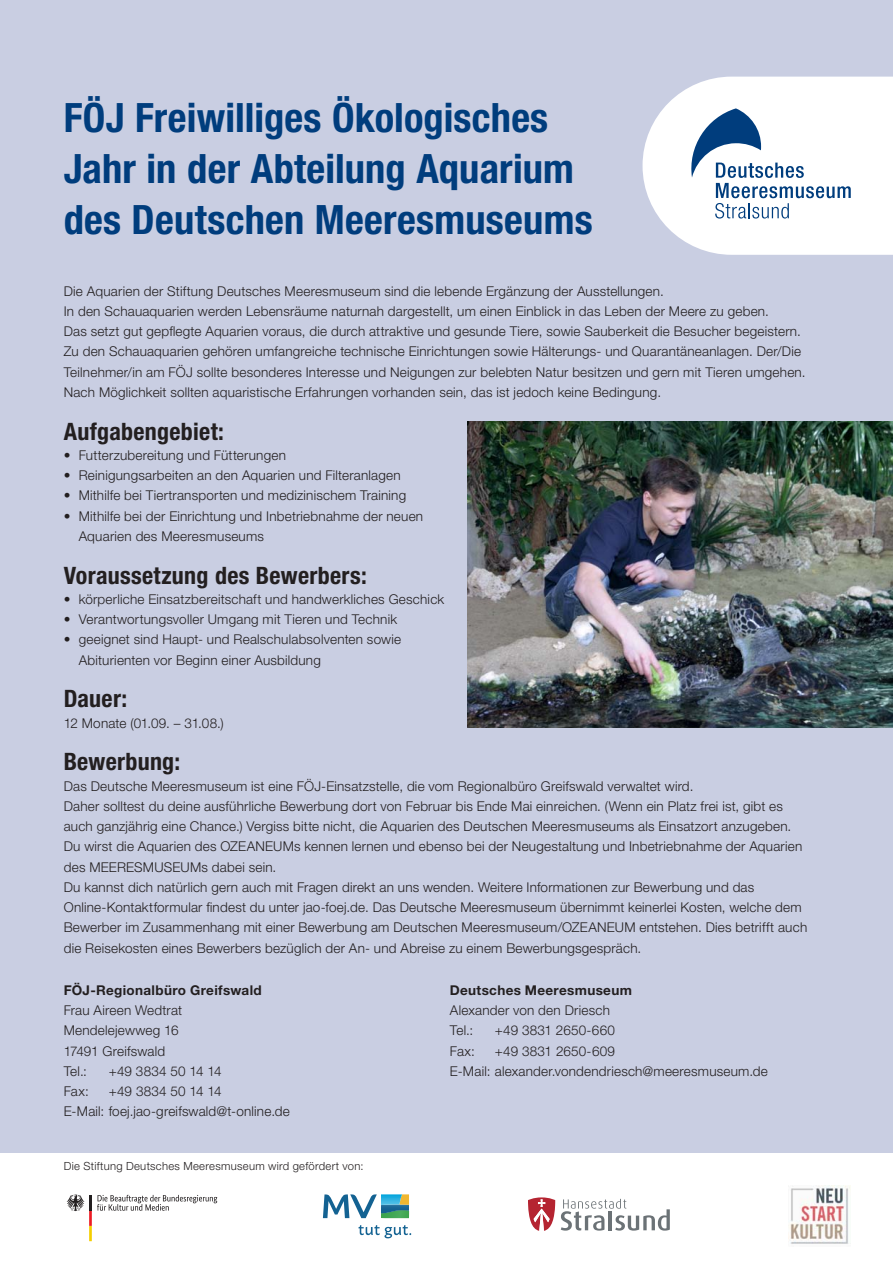
<style>
.page{position:relative;width:893px;height:1263px;background:#fff}
.page>*{position:absolute;margin:0;border:0;box-sizing:border-box;transform-origin:0 0}
.t1{font:700 condensed 40.5px/51px "Helvetica Neue LT Pro";letter-spacing:.005em;color:#003d7d}
.t2{font:700 condensed 24px "Helvetica Neue LT Pro";letter-spacing:.01em;color:#231f20}
.t3{font:300 13.5px/20.2px "Helvetica Neue LT Pro";letter-spacing:.015em;color:#231f20}
.t4{font:700 13.5px "Helvetica Neue LT Pro";letter-spacing:.025em;color:#231f20}
.t5{font:300 11.25px "Helvetica Neue LT Pro";letter-spacing:.03em;color:#231f20}
</style>
<div class="page">
<div style="left:0;top:0;width:893px;height:1152px;background:#c9cee2"></div>
<svg style="left:642px;top:77px;width:251px;height:178px;background:#e6ebf2"></svg>
<svg style="left:67px;top:1195px;width:150px;height:46px"></svg>
<hr style="left:89px;top:1195px;width:3px;height:16px;background:#231f20">
<img style="left:788px;top:1186px;width:62px;height:58px">
<svg style="left:528px;top:1197px;width:27px;height:34px"></svg>
<svg style="left:561px;top:1199px;width:109px;height:32px"></svg>
<svg style="left:358px;top:1225px;width:53px;height:13px"></svg>
<svg style="left:323px;top:1194px;width:87px;height:24px"></svg>
<img style="left:468px;top:421px;width:425px;height:307px">
<h1 class="t1" style="left:64px;top:96px;width:530px">FÖJ Freiwilliges Ökologisches<br>Jahr in der Abteilung Aquarium des Deutschen Meeresmuseums</h1>
<p class="t3" style="left:64px;top:282px;width:743px">Die Aquarien der Stiftung Deutsches Meeresmuseum sind die lebende Ergänzung der Ausstellungen.<br>In den Schauaquarien werden Lebensräume naturnah dargestellt, um einen Einblick in das Leben der Meere zu geben.<br>Das setzt gut gepflegte Aquarien voraus, die durch attraktive und gesunde Tiere, sowie Sauberkeit die Besucher begeistern.<br>Zu den Schauaquarien gehören umfangreiche technische Einrichtungen sowie Hälterungs- und Quarantäneanlagen. Der/Die Teilnehmer/in am FÖJ sollte besonderes Interesse und Neigungen zur belebten Natur besitzen und gern mit Tieren umgehen.<br>Nach Möglichkeit sollten aquaristische Erfahrungen vorhanden sein, das ist jedoch keine Bedingung.</p>
<h2 class="t2" style="left:64px;top:423px;width:162px">Aufgabengebiet:</h2>
<p class="t3" style="left:64px;top:447px;width:224px">• Futterzubereitung und Fütterungen</p>
<p class="t3" style="left:64px;top:467px;width:338px">• Reinigungsarbeiten an den Aquarien und Filteranlagen</p>
<p class="t3" style="left:64px;top:487px;width:344px">• Mithilfe bei Tiertransporten und medizinischem Training</p>
<p class="t3" style="left:79px;top:507px;width:346px;text-indent:-15px">• Mithilfe bei der Einrichtung und Inbetriebnahme der neuen<br>Aquarien des Meeresmuseums</p>
<h2 class="t2" style="left:64px;top:567px;width:305px">Voraussetzung des Bewerbers:</h2>
<p class="t3" style="left:64px;top:591px;width:382px">• körperliche Einsatzbereitschaft und handwerkliches Geschick</p>
<p class="t3" style="left:64px;top:611px;width:335px">• Verantwortungsvoller Umgang mit Tieren und Technik</p>
<p class="t3" style="left:79px;top:631px;width:324px;text-indent:-15px">• geeignet sind Haupt- und Realschulabsolventen sowie<br>Abiturienten vor Beginn einer Ausbildung</p>
<h2 class="t2" style="left:64px;top:690px;width:65px">Dauer:</h2>
<p class="t3" style="left:64px;top:714px;width:162px">12 Monate (01.09. – 31.08.)</p>
<h2 class="t2" style="left:64px;top:753px;width:118px">Bewerbung:</h2>
<p class="t3" style="left:64px;top:777px;width:745px">Das Deutsche Meeresmuseum ist eine FÖJ-Einsatzstelle, die vom Regionalbüro Greifswald verwaltet wird.<br>Daher solltest du deine ausführliche Bewerbung dort von Februar bis Ende Mai einreichen. (Wenn ein Platz frei ist, gibt es auch ganzjährig eine Chance.) Vergiss bitte nicht, die Aquarien des Deutschen Meeresmuseums als Einsatzort anzugeben.<br>Du wirst die Aquarien des OZEANEUMs kennen lernen und ebenso bei der Neugestaltung und Inbetriebnahme der Aquarien des MEERESMUSEUMs dabei sein.<br>Du kannst dich natürlich gern auch mit Fragen direkt an uns wenden. Weitere Informationen zur Bewerbung und das Online-Kontaktformular findest du unter jao-foej.de. Das Deutsche Meeresmuseum übernimmt keinerlei Kosten, welche dem Bewerber im Zusammenhang mit einer Bewerbung am Deutschen Meeresmuseum/OZEANEUM entstehen. Dies betrifft auch die Reisekosten eines Bewerbers bezüglich der An- und Abreise zu einem Bewerbungsgespräch.</p>
<p class="t4" style="left:64px;top:985px;width:199px">FÖJ-Regionalbüro Greifswald</p>
<p class="t3" style="left:64px;top:1002px;width:120px">Frau Aireen Wedtrat<br>Mendelejewweg 16<br>17491 Greifswald<br>Tel.:</p>
<p class="t4" style="left:450px;top:985px;width:184px">Deutsches Meeresmuseum</p>
<p class="t3" style="left:450px;top:1002px;width:162px">Alexander von den Driesch<br>Tel.:</p>
<p class="t3" style="left:495px;top:1022px;width:122px">+49 3831 2650-660</p>
<p class="t3" style="left:450px;top:1042px;width:27px">Fax:</p>
<p class="t3" style="left:450px;top:1042px;width:320px;text-indent:45px">+49 3831 2650-609<br>E-Mail: alexander.vondendriesch@meeresmuseum.de</p>
<p class="t3" style="left:109px;top:1063px;width:114px">+49 3834 50 14 14</p>
<p class="t3" style="left:64px;top:1083px;width:27px">Fax:</p>
<p class="t3" style="left:64px;top:1083px;width:228px;text-indent:45px">+49 3834 50 14 14<br>E-Mail: foej.jao-greifswald@t-online.de</p>
<p class="t5" style="left:64px;top:1162px;width:301px">Die Stiftung Deutsches Meeresmuseum wird gefördert von:</p>
</div>
